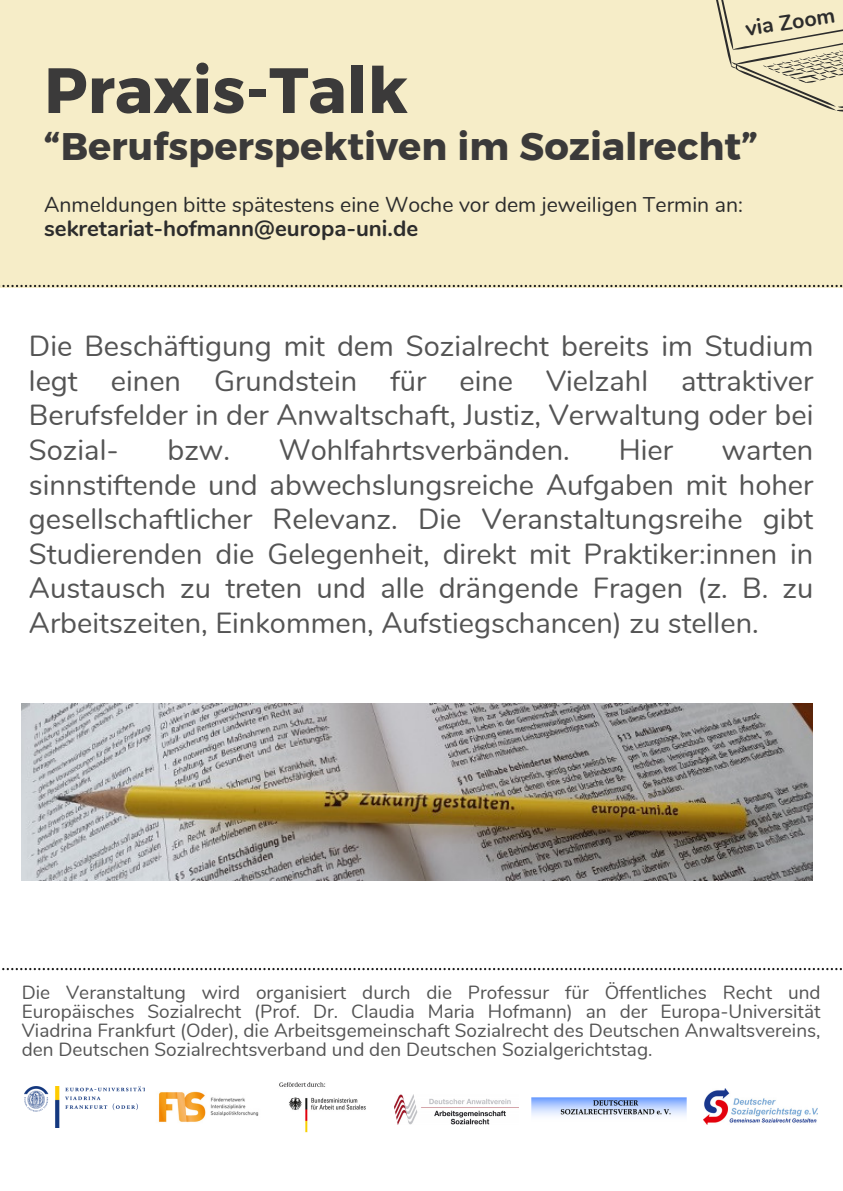
<style>
.page{position:relative;width:843px;height:1191px;background:#fff}
.page>*{position:absolute;margin:0;border:0;box-sizing:border-box;transform-origin:0 0}
.t1{font:63.8px "Kief Montaser Bold";color:#3b3a3a}
.t2{font:38.3px "Kief Montaser Bold";color:#3b3a3a}
.t3{font:29px/34.5px "Nunito";color:#545454;text-align:justify}
.t4{font:700 22.2px "Nunito";color:#2c2c2c}
.t5{font:700 21.4px "Nunito";color:#2c2c2c}
.t6{font:21.2px "Nunito";color:#2c2c2c}
.t7{font:19px/18.7px "Nunito";color:#545454;text-align:justify}
</style>
<div class="page">
<div style="left:0;top:0;width:842px;height:287px;background:#f6edc8"></div>
<svg style="left:2px;top:968px;width:840px;height:2px"></svg>
<img style="left:22px;top:703px;width:790px;height:177px">
<svg style="left:716px;top:0;width:126px;height:111px"></svg>
<svg style="left:0;top:285px;width:842px;height:2px"></svg>
<img style="left:24px;top:1086px;width:121px;height:41px">
<img style="left:158px;top:1091px;width:101px;height:31px">
<img style="left:279px;top:1082px;width:87px;height:51px">
<img style="left:394px;top:1094px;width:124px;height:30px">
<img style="left:703px;top:1088px;width:114px;height:36px">
<img style="left:531px;top:1097px;width:155px;height:19px">
<h1 class="t5" style="left:743px;top:15px;width:92px;rotate:-9deg">via Zoom</h1>
<p class="t1" style="left:44px;top:51px;width:365px">Praxis-Talk</p>
<p class="t2" style="left:44px;top:123px;width:715px">“Berufsperspektiven im Sozialrecht”</p>
<h4 class="t6" style="left:44px;top:191px;width:700px">Anmeldungen bitte spätestens eine Woche vor dem jeweiligen Termin an:</h4>
<h4 class="t4" style="left:44px;top:213px;width:375px">sekretariat-hofmann@europa-uni.de</h4>
<p class="t3" style="left:29px;top:329px;width:785px">Die Beschäftigung mit dem Sozialrecht bereits im Studium legt einen Grundstein für eine Vielzahl attraktiver Berufsfelder in der Anwaltschaft, Justiz, Verwaltung oder bei Sozial-</p>
<p class="t3" style="left:167px;top:433px;width:64px">bzw.</p>
<p class="t3" style="left:279px;top:433px;width:292px">Wohlfahrtsverbänden.</p>
<p class="t3" style="left:618px;top:433px;width:56px">Hier</p>
<p class="t3" style="left:29px;top:433px;width:785px;text-indent:692px">warten sinnstiftende und abwechslungsreiche Aufgaben mit hoher gesellschaftlicher Relevanz. Die Veranstaltungsreihe gibt Studierenden die Gelegenheit, direkt mit Praktiker:innen in Austausch zu treten und alle drängende Fragen (z. B. zu Arbeitszeiten, Einkommen, Aufstiegschancen) zu stellen.</p>
<h3 class="t7" style="left:22px;top:983px;width:800px">Die Veranstaltung wird organisiert durch die Professur für Öffentliches Recht und Europäisches Sozialrecht (Prof. Dr. Claudia Maria Hofmann) an der Europa-Universität Viadrina Frankfurt (Oder), die Arbeitsgemeinschaft Sozialrecht des Deutschen Anwaltsvereins, den Deutschen Sozialrechtsverband und den Deutschen Sozialgerichtstag.</h3>
</div>
